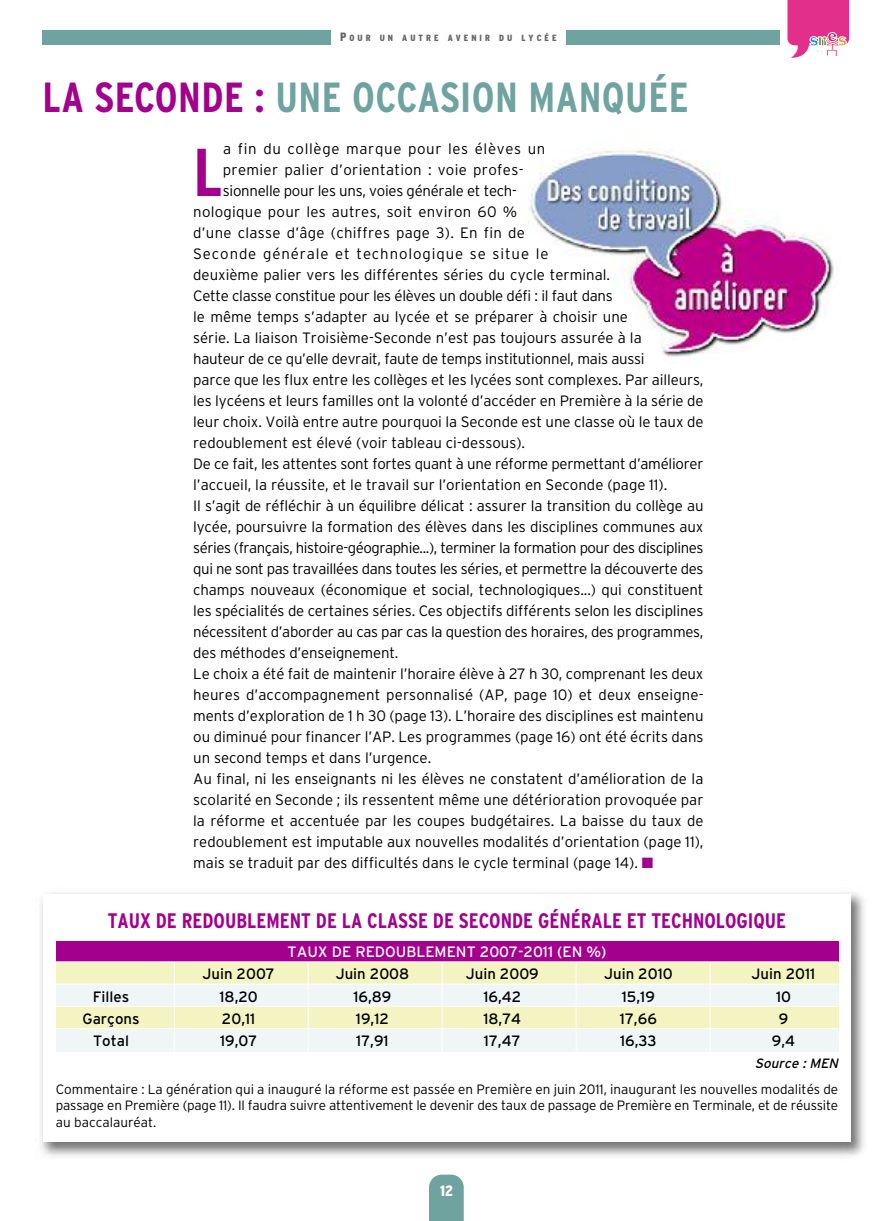
<style>
.page{position:relative;width:893px;height:1221px;background:#fff}
.page>*{position:absolute;margin:0;border:0;box-sizing:border-box;transform-origin:0 0}
.t1{font:700 condensed 67.5px "Interstate";color:#a3008d}
.t2{font:700 condensed 42px "Interstate";letter-spacing:.01em;color:#6fa39f}
.t3{font:700 condensed 21px "Interstate";color:#a3008d}
.t4{font:300 15px "Interstate";letter-spacing:-.01em;color:#000}
.t5{font:15px "Interstate";color:#000}
.t6{font:300 15px "Interstate";letter-spacing:-.03em;color:#000}
.t7{font:300 15px "Interstate";letter-spacing:.02em;color:#000}
.t8{font:300 15px "Interstate";letter-spacing:.06em;color:#000}
.t9{font:300 15px "Interstate";letter-spacing:.025em;color:#000}
.t10{font:300 15px "Interstate";letter-spacing:.045em;color:#000}
.t11{font:15px "Interstate";color:#fff}
.t12{font:900 condensed 15px "Interstate";color:#fff}
.t13{font:300 13.5px/16.5px "Interstate";letter-spacing:-.015em;color:#000;text-align:justify}
.t14{font:italic 13.5px "Interstate";color:#000}
.t15{font:900 condensed 9px "Interstate";letter-spacing:.335em;color:#666}
.s1{font-size:12px}
.s2{color:#a3008d}
</style>
<div class="page">
<svg style="left:429px;top:1174px;width:35px;height:46px;background:#78a8a5"></svg>
<div style="left:43px;top:30px;width:737px;height:14px;background:#6fa39f"></div>
<div style="left:331px;top:29px;width:235px;height:16px;background:#fff"></div>
<svg style="left:787px;top:0;width:62px;height:58px"></svg>
<img style="left:40px;top:892px;width:824px;height:265px">
<div style="left:43px;top:894px;width:807px;height:248px;background:#fff"></div>
<div style="left:56px;top:941px;width:782px;height:40px;background:#a3008d"></div>
<div style="left:56px;top:961px;width:782px;height:89px;background:#f3f4c2"></div>
<div style="left:56px;top:984px;width:782px;height:22px;background:#f0f6f5"></div>
<div style="left:56px;top:1029px;width:782px;height:22px;background:#f0f6f5"></div>
<hr style="left:56px;top:961px;width:782px;height:1px;background:#fff">
<hr style="left:56px;top:983px;width:782px;height:1px;background:#fff">
<hr style="left:56px;top:1005px;width:782px;height:1px;background:#fff">
<hr style="left:56px;top:1028px;width:782px;height:1px;background:#fff">
<hr style="left:174px;top:961px;width:1px;height:90px;background:#fff">
<hr style="left:308px;top:961px;width:1px;height:90px;background:#fff">
<hr style="left:442px;top:961px;width:1px;height:90px;background:#fff">
<hr style="left:576px;top:961px;width:1px;height:90px;background:#fff">
<hr style="left:710px;top:961px;width:1px;height:90px;background:#fff">
<img style="left:528px;top:148px;width:306px;height:209px">
<p class="t15" style="left:340px;top:32px;width:218px"><span class="s1">P</span>OUR UN AUTRE AVENIR DU LYCÉE</p>
<h2 class="t2" style="left:43px;top:73px;width:648px"><span class="s2">LA SECONDE :</span> UNE OCCASION MANQUÉE</h2>
<h1 class="t1" style="left:193px;top:133px;width:31px">L</h1>
<p class="t10" style="left:223px;top:140px;width:324px">a fin du collège marque pour les élèves un</p>
<p class="t9" style="left:223px;top:161px;width:302px">premier palier d’orientation : voie profes-</p>
<p class="t4" style="left:223px;top:182px;width:296px">sionnelle pour les uns, voies générale et tech-</p>
<p class="t7" style="left:193px;top:203px;width:325px">nologique pour les autres, soit environ 60 %</p>
<p class="t7" style="left:193px;top:224px;width:333px">d’une classe d’âge (chiffres page 3). En fin de</p>
<p class="t8" style="left:193px;top:245px;width:357px">Seconde générale et technologique se situe le</p>
<p class="t4" style="left:193px;top:266px;width:418px">deuxième palier vers les différentes séries du cycle terminal.</p>
<p class="t4" style="left:193px;top:287px;width:421px">Cette classe constitue pour les élèves un double défi : il faut dans</p>
<p class="t4" style="left:193px;top:308px;width:436px">le même temps s’adapter au lycée et se préparer à choisir une</p>
<p class="t4" style="left:193px;top:329px;width:450px">série. La liaison Troisième-Seconde n’est pas toujours assurée à la</p>
<p class="t4" style="left:193px;top:350px;width:453px">hauteur de ce qu’elle devrait, faute de temps institutionnel, mais aussi</p>
<p class="t4" style="left:193px;top:371px;width:512px">parce que les flux entre les collèges et les lycées sont complexes. Par ailleurs,</p>
<p class="t4" style="left:193px;top:392px;width:512px">les lycéens et leurs familles ont la volonté d’accéder en Première à la série de</p>
<p class="t4" style="left:193px;top:413px;width:512px">leur choix. Voilà entre autre pourquoi la Seconde est une classe où le taux de</p>
<p class="t4" style="left:193px;top:434px;width:333px">redoublement est élevé (voir tableau ci-dessous).</p>
<p class="t4" style="left:193px;top:455px;width:512px">De ce fait, les attentes sont fortes quant à une réforme permettant d’améliorer</p>
<p class="t4" style="left:193px;top:476px;width:476px">l’accueil, la réussite, et le travail sur l’orientation en Seconde (page 11).</p>
<p class="t4" style="left:193px;top:497px;width:512px">Il s’agit de réfléchir à un équilibre délicat : assurer la transition du collège au</p>
<p class="t4" style="left:193px;top:518px;width:512px">lycée, poursuivre la formation des élèves dans les disciplines communes aux</p>
<p class="t6" style="left:193px;top:539px;width:512px">séries (français, histoire-géographie...), terminer la formation pour des disciplines</p>
<p class="t4" style="left:193px;top:560px;width:512px">qui ne sont pas travaillées dans toutes les séries, et permettre la découverte des</p>
<p class="t4" style="left:193px;top:581px;width:512px">champs nouveaux (économique et social, technologiques...) qui constituent</p>
<p class="t4" style="left:193px;top:602px;width:512px">les spécialités de certaines séries. Ces objectifs différents selon les disciplines</p>
<p class="t4" style="left:193px;top:623px;width:512px">nécessitent d’aborder au cas par cas la question des horaires, des programmes,</p>
<p class="t4" style="left:193px;top:644px;width:207px">des méthodes d’enseignement.</p>
<p class="t4" style="left:193px;top:665px;width:512px">Le choix a été fait de maintenir l’horaire élève à 27 h 30, comprenant les deux</p>
<p class="t4" style="left:193px;top:686px;width:512px">heures d’accompagnement personnalisé (AP, page 10) et deux enseigne-</p>
<p class="t4" style="left:193px;top:707px;width:512px">ments d’exploration de 1 h 30 (page 13). L’horaire des disciplines est maintenu</p>
<p class="t4" style="left:193px;top:728px;width:512px">ou diminué pour financer l’AP. Les programmes (page 16) ont été écrits dans</p>
<p class="t4" style="left:193px;top:749px;width:240px">un second temps et dans l’urgence.</p>
<p class="t4" style="left:193px;top:770px;width:512px">Au final, ni les enseignants ni les élèves ne constatent d’amélioration de la</p>
<p class="t4" style="left:193px;top:791px;width:512px">scolarité en Seconde ; ils ressentent même une détérioration provoquée par</p>
<p class="t4" style="left:193px;top:812px;width:512px">la réforme et accentuée par les coupes budgétaires. La baisse du taux de</p>
<p class="t4" style="left:193px;top:833px;width:512px">redoublement est imputable aux nouvelles modalités d’orientation (page 11),</p>
<p class="t4" style="left:193px;top:854px;width:461px">mais se traduit par des difficultés dans le cycle terminal (page 14). <span class="s2">■</span></p>
<h3 class="t3" style="left:108px;top:908px;width:680px">TAUX DE REDOUBLEMENT DE LA CLASSE DE SECONDE GÉNÉRALE ET TECHNOLOGIQUE</h3>
<p class="t11" style="left:288px;top:943px;width:320px">TAUX DE REDOUBLEMENT 2007-2011 (EN %)</p>
<p class="t5" style="left:202px;top:965px;width:74px">Juin 2007</p>
<p class="t5" style="left:336px;top:965px;width:75px">Juin 2008</p>
<p class="t5" style="left:466px;top:965px;width:75px">Juin 2009</p>
<p class="t5" style="left:604px;top:965px;width:70px">Juin 2010</p>
<p class="t5" style="left:752px;top:965px;width:65px">Juin 2011</p>
<p class="t5" style="left:93px;top:987px;width:38px">Filles</p>
<p class="t5" style="left:219px;top:987px;width:40px">18,20</p>
<p class="t5" style="left:353px;top:987px;width:40px">16,89</p>
<p class="t5" style="left:483px;top:987px;width:39px">16,42</p>
<p class="t5" style="left:622px;top:987px;width:35px">15,19</p>
<p class="t5" style="left:776px;top:987px;width:17px">10</p>
<p class="t5" style="left:83px;top:1009px;width:59px">Garçons</p>
<p class="t5" style="left:222px;top:1009px;width:35px">20,11</p>
<p class="t5" style="left:356px;top:1009px;width:35px">19,12</p>
<p class="t5" style="left:483px;top:1009px;width:39px">18,74</p>
<p class="t5" style="left:620px;top:1009px;width:38px">17,66</p>
<p class="t5" style="left:779px;top:1009px;width:11px">9</p>
<p class="t5" style="left:93px;top:1032px;width:37px">Total</p>
<p class="t5" style="left:220px;top:1032px;width:39px">19,07</p>
<p class="t5" style="left:356px;top:1032px;width:34px">17,91</p>
<p class="t5" style="left:484px;top:1032px;width:38px">17,47</p>
<p class="t5" style="left:620px;top:1032px;width:38px">16,33</p>
<p class="t5" style="left:772px;top:1032px;width:25px">9,4</p>
<p class="t14" style="left:755px;top:1054px;width:87px">Source : MEN</p>
<p class="t13" style="left:56px;top:1080px;width:784px">Commentaire : La génération qui a inauguré la réforme est passée en Première en juin 2011, inaugurant les nouvelles modalités de passage en Première (page 11). Il faudra suivre attentivement le devenir des taux de passage de Première en Terminale, et de réussite au baccalauréat.</p>
<p class="t12" style="left:440px;top:1181px;width:14px">12</p>
</div>
